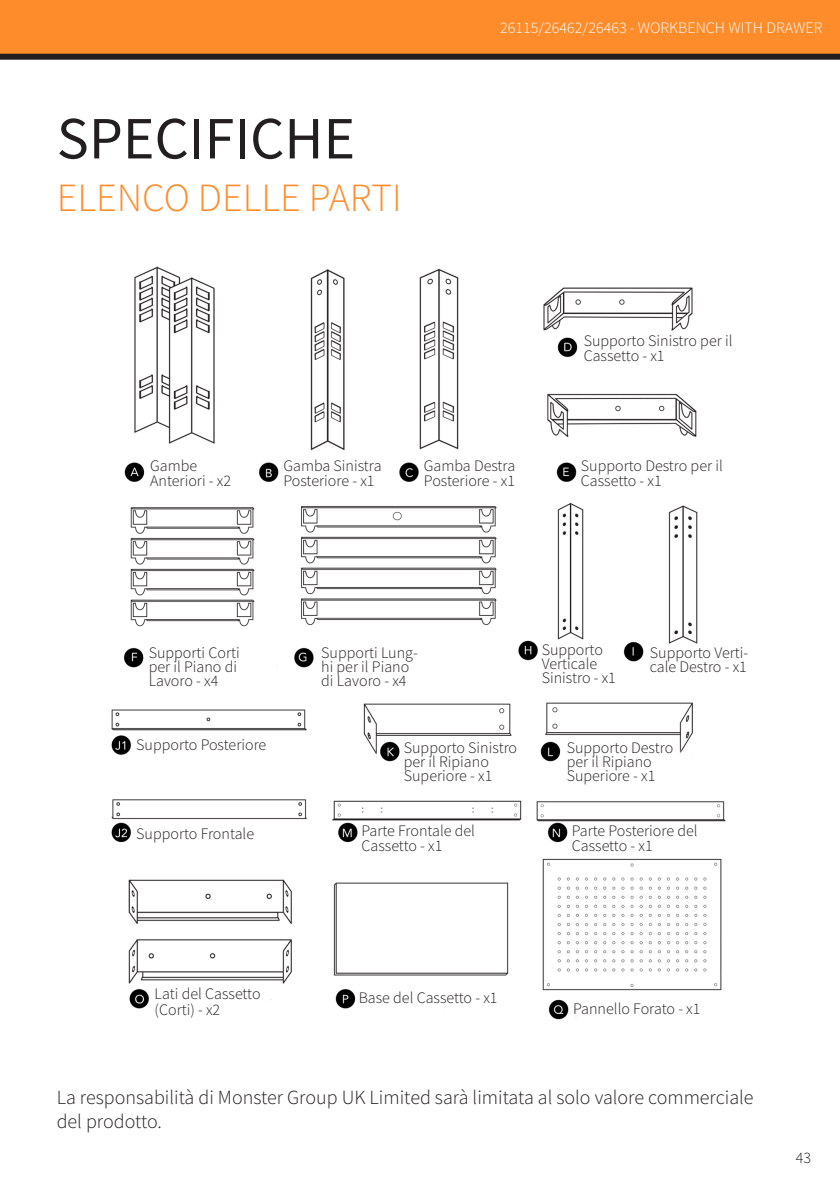
<style>
.page{position:relative;width:840px;height:1191px;background:#fff}
.page>*{position:absolute;margin:0;border:0;box-sizing:border-box;transform-origin:0 0}
.t1{font:60px "Source Sans Pro";color:#231f20}
.t2{font:300 40px "Source Sans Pro";color:#ff8c2b}
.t3{font:300 20px/24px "Source Sans Pro";color:#231f20}
.t4{font:300 16px/14px "Source Sans Pro";color:#231f20}
.t5{font:300 16px "Source Sans Pro";color:#fff}
</style>
<div class="page">
<div style="left:0;top:0;width:839px;height:57px;background:#ff8c2b"></div>
<div style="left:0;top:54px;width:839px;height:6px;background:#231f20"></div>
<img style="left:111px;top:266px;width:615px;height:754px">
<p class="t1" style="left:57px;top:100px;width:300px">SPECIFICHE</p>
<p class="t2" style="left:57px;top:173px;width:346px">ELENCO DELLE PARTI</p>
<p class="t5" style="left:500px;top:18px;width:323px">26115/26462/26463 - WORKBENCH WITH DRAWER</p>
<p class="t4" style="left:583px;top:333px;width:150px;line-height:15px">Supporto Sinistro per il<br>Cassetto - x1</p>
<p class="t4" style="left:150px;top:459px;width:48px">Gambe</p>
<p class="t4" style="left:150px;top:474px;width:82px">Anteriori - x2</p>
<p class="t4" style="left:283px;top:458px;width:99px;line-height:15px">Gamba Sinistra<br>Posteriore - x1</p>
<p class="t4" style="left:423px;top:459px;width:93px">Gamba Destra</p>
<p class="t4" style="left:423px;top:474px;width:92px">Posteriore - x1</p>
<p class="t4" style="left:580px;top:458px;width:143px;line-height:15px">Supporto Destro per il<br>Cassetto - x1</p>
<p class="t4" style="left:149px;top:646px;width:93px">Supporti Corti per il Piano di<br>Lavoro - x4</p>
<p class="t4" style="left:321px;top:646px;width:98px">Supporti Lung&shy;hi per il Piano di Lavoro - x4</p>
<p class="t4" style="left:541px;top:643px;width:76px">Supporto<br>Verticale<br>Sinistro - x1</p>
<p class="t4" style="left:649px;top:646px;width:100px">Supporto Verti&shy;cale Destro - x1</p>
<p class="t4" style="left:136px;top:738px;width:131px">Supporto Posteriore</p>
<p class="t4" style="left:403px;top:741px;width:115px">Supporto Sinistro per il Ripiano<br>Superiore - x1</p>
<p class="t4" style="left:566px;top:741px;width:108px">Supporto Destro per il Ripiano<br>Superiore - x1</p>
<p class="t4" style="left:136px;top:826px;width:119px">Supporto Frontale</p>
<p class="t4" style="left:361px;top:823px;width:115px;line-height:15px">Parte Frontale del<br>Cassetto - x1</p>
<p class="t4" style="left:571px;top:823px;width:127px;line-height:15px">Parte Posteriore del<br>Cassetto - x1</p>
<p class="t4" style="left:154px;top:985px;width:107px;line-height:16px">Lati del Cassetto (Corti) - x2</p>
<p class="t4" style="left:358px;top:990px;width:140px">Base del Cassetto - x1</p>
<p class="t4" style="left:573px;top:1001px;width:129px">Pannello Forato - x1</p>
<p class="t3" style="left:57px;top:1085px;width:698px">La responsabilità di Monster Group UK Limited sarà limitata al solo valore commerciale del prodotto.</p>
<p class="t4" style="left:795px;top:1150px;width:17px">43</p>
</div>
